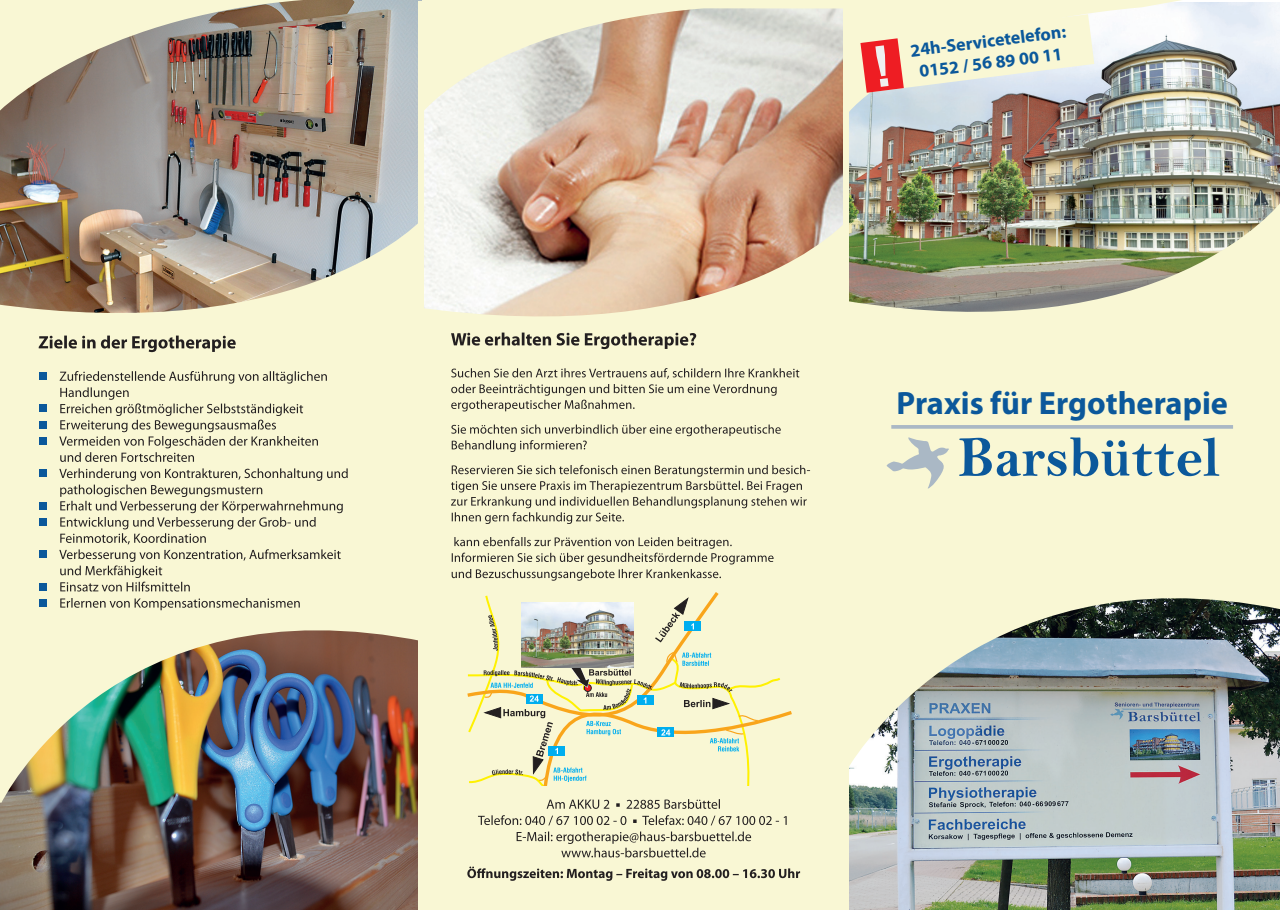
<style>
.page{position:relative;width:1280px;height:910px;background:#fff}
.page>*{position:absolute;margin:0;border:0;box-sizing:border-box;transform-origin:0 0}
.t1{font:57.3px "Bell MT Bold";color:#0b589b}
.t2{font:700 32.4px "Myriad Pro";color:#0b589b}
.t3{font:700 18px/21.6px "Myriad Pro";color:#0b589b;text-align:center}
</style>
<div class="page">
<div style="left:0;top:327px;width:1280px;height:583px;background:#f9f7d4"></div>
<img style="left:424px;top:116px;width:419px;height:103px">
<img style="left:849px;top:116px;width:431px;height:85px">
<img style="left:849px;top:201px;width:431px;height:126px">
<svg style="left:439px;top:0;width:404px;height:116px;background:#ded4c2"></svg>
<img style="left:849px;top:0;width:431px;height:116px">
<img style="left:0;top:116px;width:418px;height:100px">
<img style="left:0;top:216px;width:418px;height:111px">
<svg style="left:411px;top:219px;width:432px;height:108px;background:#e0ccb3"></svg>
<img style="left:0;top:0;width:439px;height:116px">
<svg style="left:467px;top:592px;width:325px;height:194px"></svg>
<img style="left:522px;top:603px;width:111px;height:65px">
<svg style="left:467px;top:866px;width:333px;height:15px"></svg>
<svg style="left:517px;top:831px;width:234px;height:26px"></svg>
<svg style="left:478px;top:815px;width:309px;height:10px"></svg>
<svg style="left:547px;top:799px;width:173px;height:10px"></svg>
<svg style="left:891px;top:425px;width:342px;height:4px"></svg>
<svg style="left:886px;top:437px;width:63px;height:51px"></svg>
<svg style="left:860px;top:14px;width:234px;height:79px;background:#f2e0ca"></svg>
<img style="left:0;top:803px;width:418px;height:107px">
<img style="left:0;top:590px;width:418px;height:213px">
<div style="left:418px;top:1px;width:6px;height:909px;background:#f9f7d4"></div>
<img style="left:849px;top:770px;width:431px;height:140px">
<img style="left:849px;top:598px;width:431px;height:172px">
<div style="left:843px;top:0;width:6px;height:910px;background:#f9f7d4"></div>
<svg style="left:60px;top:598px;width:240px;height:12px"></svg>
<div style="left:39px;top:599px;width:8px;height:8px;background:#0b589b"></div>
<div style="left:39px;top:583px;width:8px;height:7px;background:#0b589b"></div>
<div style="left:39px;top:550px;width:8px;height:8px;background:#0b589b"></div>
<div style="left:39px;top:518px;width:8px;height:8px;background:#0b589b"></div>
<div style="left:39px;top:502px;width:8px;height:7px;background:#0b589b"></div>
<svg style="left:59px;top:468px;width:289px;height:123px"></svg>
<div style="left:39px;top:469px;width:8px;height:8px;background:#0b589b"></div>
<div style="left:39px;top:437px;width:8px;height:8px;background:#0b589b"></div>
<div style="left:39px;top:421px;width:8px;height:7px;background:#0b589b"></div>
<div style="left:39px;top:404px;width:8px;height:8px;background:#0b589b"></div>
<svg style="left:59px;top:371px;width:268px;height:91px"></svg>
<div style="left:39px;top:372px;width:8px;height:8px;background:#0b589b"></div>
<svg style="left:39px;top:336px;width:197px;height:16px"></svg>
<svg style="left:452px;top:537px;width:321px;height:44px"></svg>
<svg style="left:451px;top:465px;width:359px;height:59px"></svg>
<svg style="left:451px;top:424px;width:330px;height:28px"></svg>
<svg style="left:451px;top:368px;width:348px;height:43px"></svg>
<svg style="left:451px;top:333px;width:245px;height:16px"></svg>
<p class="t3" style="left:909px;top:39px;width:158px;rotate:-7deg">24h-Servicetelefon:<br>0152 / 56 89 00 11</p>
<h2 class="t2" style="left:896px;top:382px;width:333px">Praxis für Ergotherapie</h2>
<h1 class="t1" style="left:958px;top:423px;width:263px">Barsbüttel</h1>
</div>
